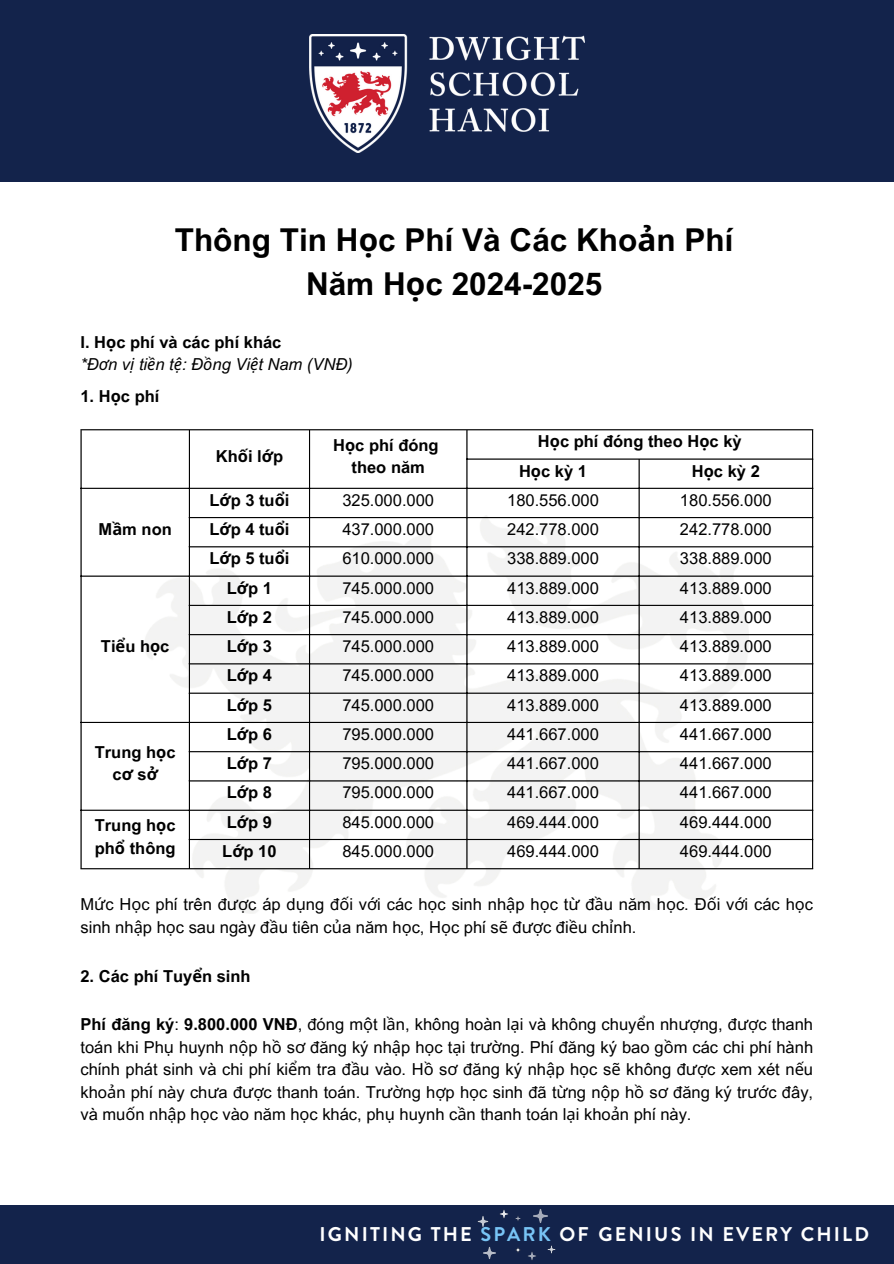
<style>
.page{position:relative;width:894px;height:1264px;background:#fff}
.page>*{position:absolute;margin:0;border:0;box-sizing:border-box;transform-origin:0 0}
.t1{font:700 31.5px/43.8px "Arial MT Pro";color:#000;text-align:center}
.t2{font:700 19.8px "Brandon Grotesque";letter-spacing:.105em;color:#fff}
.t3{font:16.5px/22.5px "Arial MT Pro";color:#000}
.t4{font:700 16.5px/22.5px "Arial MT Pro";color:#000;text-align:center}
.t5{font:italic 16.5px "Arial MT Pro";color:#000}
.s1{font-family:"Noto Sans"}
.s2{font-weight:700}
.s3{color:#78c4f5}
</style>
<div class="page">
<div style="left:0;top:0;width:893px;height:181px;background:#13234b"></div>
<img style="left:309px;top:34px;width:275px;height:118px">
<div style="left:0;top:1205px;width:893px;height:58px;background:#13234b"></div>
<img style="left:533px;top:1209px;width:15px;height:14px">
<img style="left:483px;top:1246px;width:13px;height:13px">
<svg style="left:477px;top:1216px;width:11px;height:11px"></svg>
<svg style="left:500px;top:1210px;width:8px;height:8px"></svg>
<svg style="left:515px;top:1247px;width:5px;height:5px"></svg>
<svg style="left:528px;top:1252px;width:8px;height:8px"></svg>
<svg style="left:547px;top:1245px;width:8px;height:8px"></svg>
<img style="left:145px;top:515px;width:603px;height:398px">
<hr style="left:80px;top:430px;width:2px;height:438px;background:#000">
<hr style="left:189px;top:430px;width:1px;height:438px;background:#000">
<hr style="left:309px;top:430px;width:1px;height:438px;background:#000">
<hr style="left:466px;top:430px;width:1px;height:438px;background:#000">
<hr style="left:638px;top:459px;width:1px;height:409px;background:#000">
<hr style="left:811px;top:430px;width:2px;height:438px;background:#000">
<hr style="left:80px;top:429px;width:733px;height:1px;background:#000">
<hr style="left:466px;top:458px;width:347px;height:1px;background:#000">
<hr style="left:80px;top:488px;width:733px;height:1px;background:#000">
<hr style="left:189px;top:517px;width:624px;height:1px;background:#000">
<hr style="left:189px;top:546px;width:624px;height:1px;background:#000">
<hr style="left:80px;top:575px;width:733px;height:1px;background:#000">
<hr style="left:189px;top:605px;width:624px;height:1px;background:#000">
<hr style="left:189px;top:634px;width:624px;height:1px;background:#000">
<hr style="left:189px;top:663px;width:624px;height:1px;background:#000">
<hr style="left:189px;top:692px;width:624px;height:1px;background:#000">
<hr style="left:80px;top:722px;width:733px;height:1px;background:#000">
<hr style="left:189px;top:751px;width:624px;height:1px;background:#000">
<hr style="left:189px;top:780px;width:624px;height:1px;background:#000">
<hr style="left:80px;top:809px;width:733px;height:1px;background:#000">
<hr style="left:189px;top:839px;width:624px;height:1px;background:#000">
<hr style="left:80px;top:868px;width:733px;height:1px;background:#000">
<p class="t1" style="left:175px;top:222px;width:560px">Thông Tin H<span class="s1">ọ</span>c Phí Và Các Kho<span class="s1">ả</span>n Phí<br>Năm H<span class="s1">ọ</span>c 2024-2025</p>
<p class="t4" style="left:80px;top:332px;width:202px">I. H<span class="s1">ọ</span>c phí và các phí khác</p>
<p class="t5" style="left:80px;top:358px;width:274px">*Đ<span class="s1">ơ</span>n v<span class="s1">ị</span> ti<span class="s1">ề</span>n t<span class="s1">ệ</span>: Đ<span class="s1">ồ</span>ng Vi<span class="s1">ệ</span>t Nam (VNĐ)</p>
<h3 class="t4" style="left:80px;top:387px;width:80px">1. H<span class="s1">ọ</span>c phí</h3>
<p class="t4" style="left:99px;top:520px;width:75px">M<span class="s1">ầ</span>m non</p>
<p class="t4" style="left:101px;top:637px;width:70px">Ti<span class="s1">ể</span>u h<span class="s1">ọ</span>c</p>
<p class="t4" style="left:95px;top:743px;width:82px">Trung h<span class="s1">ọ</span>c c<span class="s1">ơ</span> s<span class="s1">ở</span></p>
<p class="t4" style="left:216px;top:447px;width:69px">Kh<span class="s1">ố</span>i l<span class="s1">ớ</span>p</p>
<h3 class="t4" style="left:333px;top:435px;width:107px">H<span class="s1">ọ</span>c phí đóng</h3>
<p class="t4" style="left:351px;top:458px;width:75px">theo năm</p>
<p class="t4" style="left:537px;top:432px;width:205px">H<span class="s1">ọ</span>c phí đóng theo H<span class="s1">ọ</span>c kỳ</p>
<p class="t4" style="left:519px;top:461px;width:69px">H<span class="s1">ọ</span>c kỳ 1</p>
<p class="t4" style="left:691px;top:461px;width:69px">H<span class="s1">ọ</span>c kỳ 2</p>
<p class="t4" style="left:209px;top:491px;width:82px">L<span class="s1">ớ</span>p 3 tu<span class="s1">ổ</span>i</p>
<p class="t3" style="left:342px;top:491px;width:93px">325.000.000</p>
<p class="t3" style="left:507px;top:491px;width:93px">180.556.000</p>
<p class="t3" style="left:679px;top:491px;width:93px">180.556.000</p>
<p class="t4" style="left:209px;top:520px;width:82px">L<span class="s1">ớ</span>p 4 tu<span class="s1">ổ</span>i</p>
<p class="t3" style="left:342px;top:520px;width:93px">437.000.000</p>
<p class="t3" style="left:507px;top:520px;width:93px">242.778.000</p>
<p class="t3" style="left:679px;top:520px;width:93px">242.778.000</p>
<p class="t4" style="left:209px;top:549px;width:82px">L<span class="s1">ớ</span>p 5 tu<span class="s1">ổ</span>i</p>
<p class="t3" style="left:342px;top:549px;width:93px">610.000.000</p>
<p class="t3" style="left:507px;top:549px;width:93px">338.889.000</p>
<p class="t3" style="left:679px;top:549px;width:93px">338.889.000</p>
<p class="t4" style="left:227px;top:578px;width:47px">L<span class="s1">ớ</span>p 1</p>
<p class="t3" style="left:342px;top:578px;width:93px">745.000.000</p>
<p class="t3" style="left:507px;top:578px;width:93px">413.889.000</p>
<p class="t3" style="left:679px;top:578px;width:93px">413.889.000</p>
<p class="t4" style="left:227px;top:608px;width:47px">L<span class="s1">ớ</span>p 2</p>
<p class="t3" style="left:342px;top:608px;width:93px">745.000.000</p>
<p class="t3" style="left:507px;top:608px;width:93px">413.889.000</p>
<p class="t3" style="left:679px;top:608px;width:93px">413.889.000</p>
<p class="t4" style="left:227px;top:637px;width:47px">L<span class="s1">ớ</span>p 3</p>
<p class="t3" style="left:342px;top:637px;width:93px">745.000.000</p>
<p class="t3" style="left:507px;top:637px;width:93px">413.889.000</p>
<p class="t3" style="left:679px;top:637px;width:93px">413.889.000</p>
<p class="t4" style="left:227px;top:666px;width:47px">L<span class="s1">ớ</span>p 4</p>
<p class="t3" style="left:342px;top:666px;width:93px">745.000.000</p>
<p class="t3" style="left:507px;top:666px;width:93px">413.889.000</p>
<p class="t3" style="left:679px;top:666px;width:93px">413.889.000</p>
<p class="t4" style="left:227px;top:695px;width:47px">L<span class="s1">ớ</span>p 5</p>
<p class="t3" style="left:342px;top:695px;width:93px">745.000.000</p>
<p class="t3" style="left:507px;top:695px;width:93px">413.889.000</p>
<p class="t3" style="left:679px;top:695px;width:93px">413.889.000</p>
<p class="t4" style="left:227px;top:725px;width:47px">L<span class="s1">ớ</span>p 6</p>
<p class="t3" style="left:342px;top:725px;width:93px">795.000.000</p>
<p class="t3" style="left:507px;top:725px;width:93px">441.667.000</p>
<p class="t3" style="left:679px;top:725px;width:93px">441.667.000</p>
<p class="t4" style="left:227px;top:754px;width:47px">L<span class="s1">ớ</span>p 7</p>
<p class="t3" style="left:342px;top:754px;width:93px">795.000.000</p>
<p class="t3" style="left:507px;top:754px;width:93px">441.667.000</p>
<p class="t3" style="left:679px;top:754px;width:93px">441.667.000</p>
<p class="t4" style="left:227px;top:783px;width:47px">L<span class="s1">ớ</span>p 8</p>
<p class="t3" style="left:342px;top:783px;width:93px">795.000.000</p>
<p class="t3" style="left:507px;top:783px;width:93px">441.667.000</p>
<p class="t3" style="left:679px;top:783px;width:93px">441.667.000</p>
<p class="t4" style="left:95px;top:816px;width:82px;text-align:left">Trung h<span class="s1">ọ</span>c ph<span class="s1">ổ</span> thông</p>
<p class="t4" style="left:227px;top:812px;width:47px">L<span class="s1">ớ</span>p 9</p>
<p class="t3" style="left:342px;top:812px;width:93px">845.000.000</p>
<p class="t3" style="left:507px;top:812px;width:93px">469.444.000</p>
<p class="t3" style="left:679px;top:812px;width:93px">469.444.000</p>
<p class="t4" style="left:222px;top:842px;width:56px">L<span class="s1">ớ</span>p 10</p>
<p class="t3" style="left:342px;top:842px;width:93px">845.000.000</p>
<p class="t3" style="left:507px;top:842px;width:93px">469.444.000</p>
<p class="t3" style="left:679px;top:842px;width:93px">469.444.000</p>
<p class="t3" style="left:80px;top:895px;width:734px">M<span class="s1">ứ</span>c H<span class="s1">ọ</span>c phí trên đ<span class="s1">ượ</span>c áp d<span class="s1">ụ</span>ng đ<span class="s1">ố</span>i v<span class="s1">ớ</span>i các h<span class="s1">ọ</span>c sinh nh<span class="s1">ậ</span>p h<span class="s1">ọ</span>c t<span class="s1">ừ</span> đ<span class="s1">ầ</span>u năm h<span class="s1">ọ</span>c. Đ<span class="s1">ố</span>i v<span class="s1">ớ</span>i các h<span class="s1">ọ</span>c sinh nh<span class="s1">ậ</span>p h<span class="s1">ọ</span>c sau ngày đ<span class="s1">ầ</span>u tiên c<span class="s1">ủ</span>a năm h<span class="s1">ọ</span>c, H<span class="s1">ọ</span>c phí s<span class="s1">ẽ</span> đ<span class="s1">ượ</span>c đi<span class="s1">ề</span>u ch<span class="s1">ỉ</span>nh.</p>
<p class="t4" style="left:80px;top:966px;width:172px">2. Các phí Tuy<span class="s1">ể</span>n sinh</p>
<p class="t3" style="left:80px;top:1015px;width:734px;text-align:justify"><span class="s2">Phí đăng ký</span>: <span class="s2">9.800.000 VNĐ</span>, đóng m<span class="s1">ộ</span>t l<span class="s1">ầ</span>n, không hoàn l<span class="s1">ạ</span>i và không chuy<span class="s1">ể</span>n nh<span class="s1">ượ</span>ng, đ<span class="s1">ượ</span>c thanh toán khi Ph<span class="s1">ụ</span> huynh n<span class="s1">ộ</span>p h<span class="s1">ồ</span> s<span class="s1">ơ</span> đăng ký nh<span class="s1">ậ</span>p h<span class="s1">ọ</span>c t<span class="s1">ạ</span>i tr<span class="s1">ườ</span>ng. Phí đăng ký bao g<span class="s1">ồ</span>m các chi phí hành chính phát sinh và chi phí ki<span class="s1">ể</span>m tra đ<span class="s1">ầ</span>u vào. H<span class="s1">ồ</span> s<span class="s1">ơ</span> đăng ký nh<span class="s1">ậ</span>p h<span class="s1">ọ</span>c s<span class="s1">ẽ</span> không đ<span class="s1">ượ</span>c xem xét n<span class="s1">ế</span>u kho<span class="s1">ả</span>n phí này ch<span class="s1">ư</span>a đ<span class="s1">ượ</span>c thanh toán. Tr<span class="s1">ườ</span>ng h<span class="s1">ợ</span>p h<span class="s1">ọ</span>c sinh đã t<span class="s1">ừ</span>ng n<span class="s1">ộ</span>p h<span class="s1">ồ</span> s<span class="s1">ơ</span> đăng ký tr<span class="s1">ướ</span>c đây, và mu<span class="s1">ố</span>n nh<span class="s1">ậ</span>p h<span class="s1">ọ</span>c vào năm h<span class="s1">ọ</span>c khác, ph<span class="s1">ụ</span> huynh c<span class="s1">ầ</span>n thanh toán l<span class="s1">ạ</span>i kho<span class="s1">ả</span>n phí này.</p>
<h1 class="t2" style="left:319px;top:1220px;width:271px">IGNITING THE <span class="s3">SPARK</span> OF</h1>
<p class="t2" style="left:598px;top:1220px;width:272px">GENIUS IN EVERY CHILD</p>
</div>
